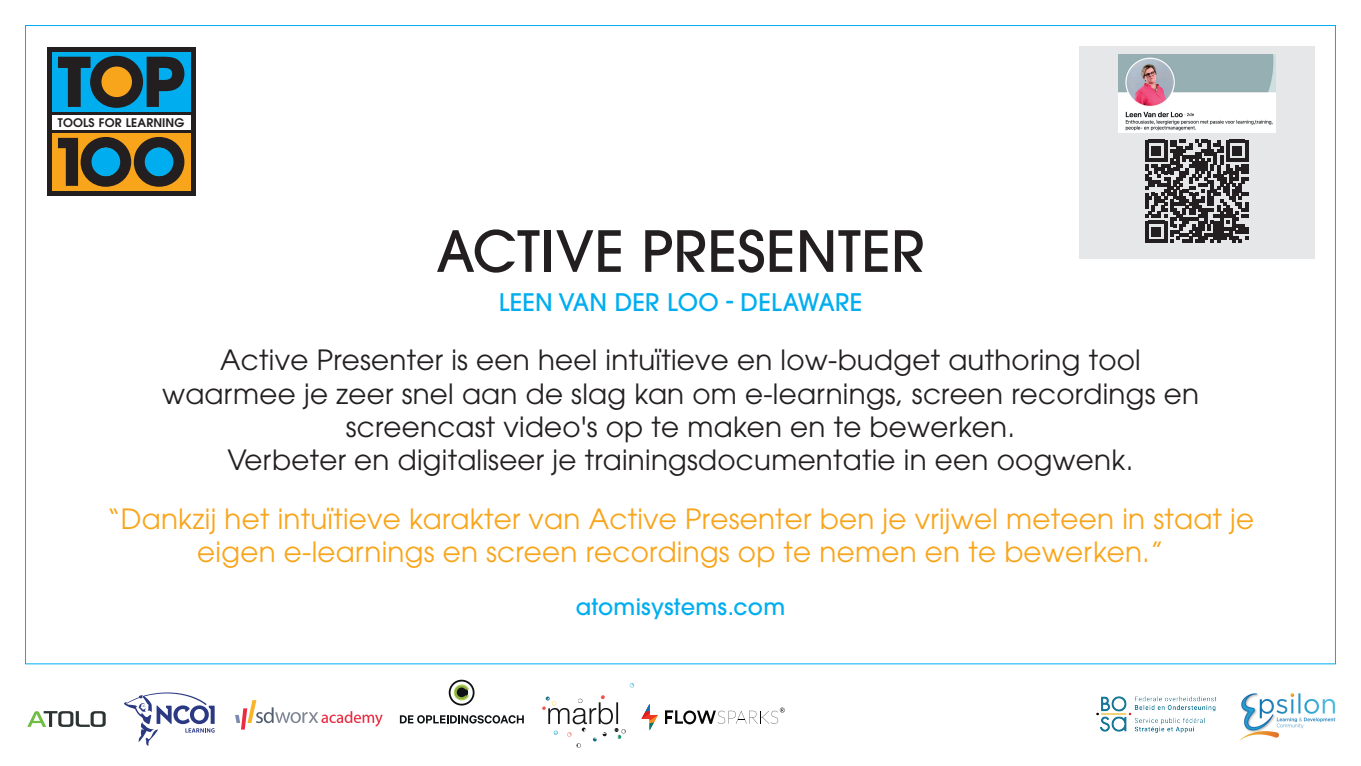
<style>
.page{position:relative;width:1361px;height:766px;background:#fff}
.page>*{position:absolute;margin:0;border:0;box-sizing:border-box;transform-origin:0 0}
.t1{font:500 56.25px "ITC Avant Garde Pro";letter-spacing:.01em;color:#231f20}
.t2{font:27.75px/33.3px "ITC Avant Garde Pro";letter-spacing:.01em;color:#231f20;text-align:center}
.t3{font:27.75px/33.3px "ITC Avant Garde Pro";letter-spacing:.01em;color:#f9a51b;text-align:center}
.t4{font:500 24px "ITC Avant Garde Pro";letter-spacing:.01em;color:#00aeef}
.t5{font:500 22.5px "ITC Avant Garde Pro";letter-spacing:.01em;color:#00aeef}
.t6{font:600 11.85px "Avant Garde";letter-spacing:.01em;color:#231f20}
</style>
<div class="page">
<img style="left:1240px;top:693px;width:96px;height:47px">
<img style="left:1096px;top:696px;width:121px;height:37px">
<div style="left:47px;top:47px;width:149px;height:149px;background:#231f20"></div>
<div style="left:52px;top:52px;width:138px;height:60px;background:#00aeef"></div>
<div style="left:52px;top:115px;width:138px;height:14px;background:#fff"></div>
<div style="left:52px;top:133px;width:138px;height:57px;background:#f9a51b"></div>
<svg style="left:58px;top:137px;width:126px;height:50px"></svg>
<svg style="left:58px;top:56px;width:126px;height:52px"></svg>
<div style="left:101px;top:66px;width:31px;height:31px;background:#f9a51b;border-radius:50%"></div>
<div style="left:92px;top:147px;width:28px;height:29px;background:#00aeef;border-radius:50%"></div>
<div style="left:145px;top:147px;width:28px;height:29px;background:#00aeef;border-radius:50%"></div>
<div style="left:1079px;top:47px;width:235px;height:212px;background:#e6e7e9"></div>
<svg style="left:124px;top:692px;width:91px;height:53px"></svg>
<svg style="left:629px;top:683px;width:5px;height:4px"></svg>
<svg style="left:542px;top:695px;width:84px;height:52px"></svg>
<svg style="left:665px;top:707px;width:120px;height:17px"></svg>
<svg style="left:641px;top:703px;width:17px;height:27px"></svg>
<svg style="left:235px;top:700px;width:148px;height:29px"></svg>
<svg style="left:27px;top:711px;width:79px;height:15px"></svg>
<svg style="left:400px;top:715px;width:124px;height:8px"></svg>
<svg style="left:449px;top:679px;width:25px;height:26px"></svg>
<svg style="left:450px;top:681px;width:23px;height:22px"></svg>
<svg style="left:1145px;top:140px;width:103px;height:102px"></svg>
<img style="left:1118px;top:54px;width:157px;height:79px">
<p class="t6" style="left:58px;top:115px;width:128px">TOOLS FOR LEARNING</p>
<h1 class="t1" style="left:436px;top:215px;width:490px">ACTIVE PRESENTER</h1>
<p class="t4" style="left:499px;top:287px;width:365px">LEEN VAN DER LOO - DELAWARE</p>
<p class="t2" style="left:162px;top:343px;width:1038px">Active Presenter is een heel intuïtieve en low-budget authoring tool waarmee je zeer snel aan de slag kan om e-learnings, screen recordings en screencast video's op te maken en te bewerken.<br>Verbeter en digitaliseer je trainingsdocumentatie in een oogwenk.</p>
<p class="t3" style="left:107px;top:501px;width:1149px">“Dankzij het intuïtieve karakter van Active Presenter ben je vrijwel meteen in staat je eigen e-learnings en screen recordings op te nemen en te bewerken.”</p>
<p class="t5" style="left:576px;top:592px;width:211px">atomisystems.com</p>
</div>
